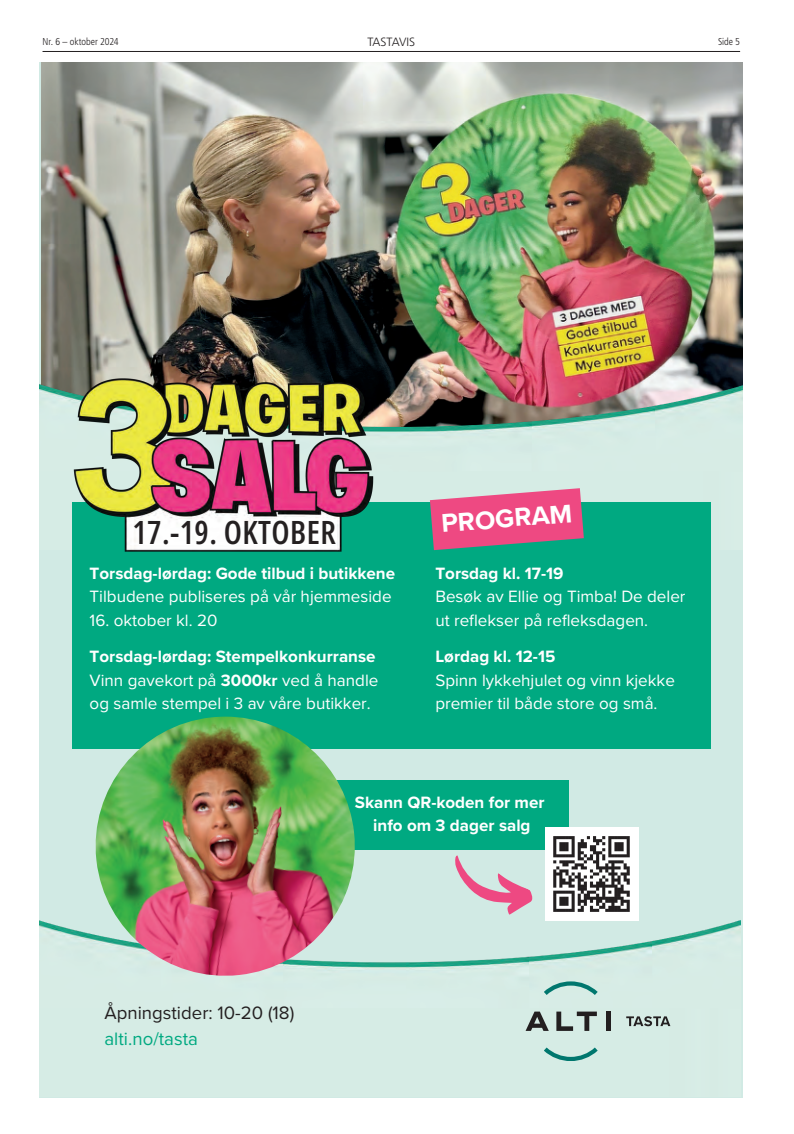
<style>
.page{position:relative;width:794px;height:1134px;background:#fff}
.page>*{position:absolute;margin:0;border:0;box-sizing:border-box;transform-origin:0 0}
.t1{font:600 32px "Open Sans Condensed";letter-spacing:.015em;color:#242021}
.t2{font:700 26.6px "Proxima Nova";color:#fff}
.t3{font:18.6px "Proxima Nova";color:#231f20}
.t4{font:18.6px "Proxima Nova";color:#00a981}
.t5{font:17px/23.2px "Proxima Nova";color:#fff}
.t6{font:700 17px/23.2px "Proxima Nova";color:#fff;text-align:center}
.t7{font:300 12px "Frutiger LT Std";color:#231f20}
.t8{font:300 condensed 10px "Frutiger LT Std";letter-spacing:-.005em;color:#231f20}
.s1{font-weight:700}
</style>
<div class="page">
<hr style="left:43px;top:51px;width:697px;height:1px;background:#231f20">
<div style="left:40px;top:62px;width:703px;height:1035px;background:#d1eae4"></div>
<img style="left:40px;top:920px;width:701px;height:131px">
<img style="left:42px;top:62px;width:701px;height:290px">
<img style="left:40px;top:352px;width:703px;height:82px">
<div style="left:73px;top:502px;width:638px;height:246px;background:#00a981"></div>
<svg style="left:525px;top:1011px;width:24px;height:20px"></svg>
<svg style="left:544px;top:1047px;width:53px;height:14px"></svg>
<svg style="left:544px;top:981px;width:53px;height:14px"></svg>
<svg style="left:556px;top:1011px;width:41px;height:20px"></svg>
<div style="left:606px;top:1011px;width:5px;height:20px;background:#231f20"></div>
<svg style="left:626px;top:1016px;width:44px;height:10px"></svg>
<img style="left:70px;top:374px;width:307px;height:181px">
<svg style="left:430px;top:488px;width:154px;height:62px"></svg>
<svg style="left:455px;top:855px;width:77px;height:60px"></svg>
<div style="left:335px;top:780px;width:233px;height:69px;background:#00a981"></div>
<img style="left:542px;top:824px;width:100px;height:100px">
<img style="left:89px;top:717px;width:273px;height:266px">
<p class="t8" style="left:43px;top:35px;width:78px">Nr. 6 – oktober 2024</p>
<p class="t7" style="left:367px;top:35px;width:49px">TASTAVIS</p>
<p class="t8" style="left:718px;top:35px;width:24px">Side 5</p>
<h1 class="t1" style="left:132px;top:510px;width:205px">17.-19. OKTOBER</h1>
<p class="t6" style="left:90px;top:561px;width:307px">Torsdag-lørdag: Gode tilbud i butikkene</p>
<p class="t5" style="left:90px;top:584px;width:303px">Tilbudene publiseres på vår hjemmeside</p>
<p class="t5" style="left:90px;top:608px;width:129px">16. oktober kl. 20</p>
<p class="t5" style="left:90px;top:644px;width:290px"><span class="s1">Torsdag-lørdag: Stempelkonkurranse<br></span>Vinn gavekort på <span class="s1">3000kr</span> ved å handle og samle stempel i 3 av våre butikker.</p>
<h2 class="t2" style="left:439px;top:504px;width:133px;rotate:-5deg">PROGRAM</h2>
<p class="t6" style="left:435px;top:561px;width:130px">Torsdag kl. 17-19</p>
<p class="t5" style="left:435px;top:584px;width:252px">Besøk av Ellie og Timba! De deler ut reflekser på refleksdagen.</p>
<p class="t6" style="left:435px;top:645px;width:121px">Lørdag kl. 12-15</p>
<p class="t5" style="left:435px;top:667px;width:241px">Spinn lykkehjulet og vinn kjekke premier til både store og små.</p>
<p class="t6" style="left:355px;top:790px;width:191px">Skann QR-koden for mer info om 3 dager salg</p>
<p class="t3" style="left:104px;top:999px;width:191px">Åpningstider: 10-20 (18)</p>
<p class="t4" style="left:104px;top:1025px;width:95px">alti.no/tasta</p>
</div>
